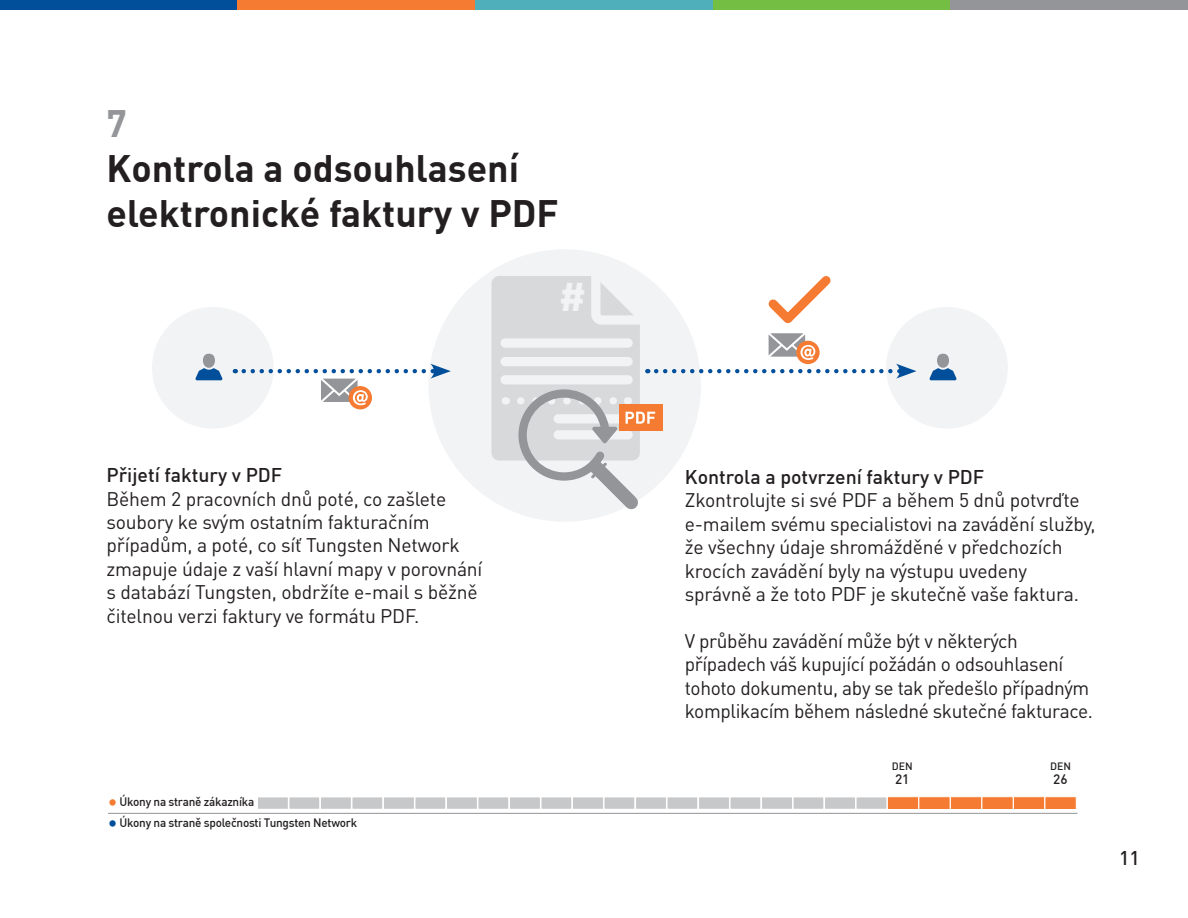
<style>
.page{position:relative;width:1188px;height:918px;background:#fff}
.page>*{position:absolute;margin:0;border:0;box-sizing:border-box;transform-origin:0 0}
.t1{font:700 39.15px "DIN";color:#fff}
.t2{font:700 37.5px/45px "DIN Pro";color:#231f20}
.t3{font:700 37.5px "DIN Pro";color:#939598}
.t4{font:19.5px/23.4px "DIN Pro";letter-spacing:-.01em;color:#231f20}
.t5{font:500 19.5px "DIN Pro";color:#231f20}
.t6{font:500 13.5px "DIN Pro";color:#231f20}
.t7{font:500 12px "DIN Pro";letter-spacing:-.02em;color:#231f20}
.t8{font:500 10.5px "DIN Pro";color:#231f20}
.s1{font-size:19.5px;color:#f47b31}
.s2{font-size:19.5px;color:#014f9a}
</style>
<div class="page">
<div style="left:0;top:0;width:238px;height:10px;background:#014f9a"></div>
<div style="left:238px;top:0;width:237px;height:10px;background:#f47b31"></div>
<div style="left:475px;top:0;width:238px;height:10px;background:#4fb0bc"></div>
<div style="left:713px;top:0;width:237px;height:10px;background:#74bf43"></div>
<div style="left:950px;top:0;width:238px;height:10px;background:#939598"></div>
<div style="left:886px;top:307px;width:122px;height:122px;background:#f2f3f4;border-radius:50%"></div>
<div style="left:937px;top:354px;width:12px;height:14px;background:#939598;border-radius:50%"></div>
<svg style="left:930px;top:368px;width:27px;height:12px"></svg>
<div style="left:152px;top:307px;width:122px;height:122px;background:#f2f3f4;border-radius:50%"></div>
<div style="left:203px;top:354px;width:12px;height:14px;background:#939598;border-radius:50%"></div>
<svg style="left:195px;top:368px;width:27px;height:12px"></svg>
<div style="left:428px;top:249px;width:273px;height:273px;background:#f2f3f4;border-radius:50%"></div>
<div style="left:349px;top:386px;width:23px;height:23px;background:#f47b31;border-radius:50%"></div>
<svg style="left:244px;top:364px;width:207px;height:41px"></svg>
<svg style="left:486px;top:265px;width:430px;height:255px"></svg>
<div style="left:256px;top:796px;width:33px;height:14px;background:#c7c8ca;border:1px solid #fff"></div>
<div style="left:288px;top:796px;width:33px;height:14px;background:#c7c8ca;border:1px solid #fff"></div>
<div style="left:320px;top:796px;width:32px;height:14px;background:#c7c8ca;border:1px solid #fff"></div>
<div style="left:351px;top:796px;width:33px;height:14px;background:#c7c8ca;border:1px solid #fff"></div>
<div style="left:383px;top:796px;width:32px;height:14px;background:#c7c8ca;border:1px solid #fff"></div>
<div style="left:414px;top:796px;width:33px;height:14px;background:#c7c8ca;border:1px solid #fff"></div>
<div style="left:446px;top:796px;width:32px;height:14px;background:#c7c8ca;border:1px solid #fff"></div>
<div style="left:477px;top:796px;width:33px;height:14px;background:#c7c8ca;border:1px solid #fff"></div>
<div style="left:509px;top:796px;width:32px;height:14px;background:#c7c8ca;border:1px solid #fff"></div>
<div style="left:540px;top:796px;width:33px;height:14px;background:#c7c8ca;border:1px solid #fff"></div>
<div style="left:572px;top:796px;width:32px;height:14px;background:#c7c8ca;border:1px solid #fff"></div>
<div style="left:603px;top:796px;width:33px;height:14px;background:#c7c8ca;border:1px solid #fff"></div>
<div style="left:635px;top:796px;width:32px;height:14px;background:#c7c8ca;border:1px solid #fff"></div>
<div style="left:666px;top:796px;width:33px;height:14px;background:#c7c8ca;border:1px solid #fff"></div>
<div style="left:698px;top:796px;width:32px;height:14px;background:#c7c8ca;border:1px solid #fff"></div>
<div style="left:729px;top:796px;width:33px;height:14px;background:#c7c8ca;border:1px solid #fff"></div>
<div style="left:761px;top:796px;width:32px;height:14px;background:#c7c8ca;border:1px solid #fff"></div>
<div style="left:792px;top:796px;width:33px;height:14px;background:#c7c8ca;border:1px solid #fff"></div>
<div style="left:824px;top:796px;width:32px;height:14px;background:#c7c8ca;border:1px solid #fff"></div>
<div style="left:855px;top:796px;width:33px;height:14px;background:#c7c8ca;border:1px solid #fff"></div>
<div style="left:887px;top:796px;width:32px;height:14px;background:#f47b31;border:1px solid #fff"></div>
<div style="left:918px;top:796px;width:33px;height:14px;background:#f47b31;border:1px solid #fff"></div>
<div style="left:950px;top:796px;width:32px;height:14px;background:#f47b31;border:1px solid #fff"></div>
<div style="left:982px;top:796px;width:32px;height:14px;background:#f47b31;border:1px solid #fff"></div>
<div style="left:1013px;top:796px;width:32px;height:14px;background:#f47b31;border:1px solid #fff"></div>
<div style="left:1045px;top:796px;width:32px;height:14px;background:#f47b31;border:1px solid #fff"></div>
<hr style="left:108px;top:813px;width:969px;height:1px;background:#939598">
<h2 class="t3" style="left:106px;top:98px;width:22px">7</h2>
<h2 class="t2" style="left:106px;top:144px;width:454px">Kontrola a odsouhlasení elektronické faktury v PDF</h2>
<p class="t5" style="left:106px;top:463px;width:177px">Přijetí faktury v PDF</p>
<p class="t4" style="left:106px;top:486px;width:378px">Během 2 pracovních dnů poté, co zašlete soubory ke svým ostatním fakturačním případům, a poté, co síť Tungsten Network zmapuje údaje z vaší hlavní mapy v porovnání s databází Tungsten, obdržíte e-mail s běžně čitelnou verzi faktury ve formátu PDF.</p>
<p class="t7" style="left:108px;top:794px;width:148px"><span class="s1">•</span> Úkony na straně zákazníka</p>
<p class="t7" style="left:108px;top:815px;width:251px"><span class="s2">•</span> Úkony na straně společnosti Tungsten Network</p>
<h1 class="t1" style="left:559px;top:271px;width:29px">#</h1>
<p class="t5" style="left:685px;top:464px;width:301px">Kontrola a potvrzení faktury v PDF</p>
<p class="t4" style="left:685px;top:488px;width:412px">Zkontrolujte si své PDF a během 5 dnů potvrďte e-mailem svému specialistovi na zavádění služby, že všechny údaje shromážděné v předchozích krocích zavádění byly na výstupu uvedeny správně a že toto PDF je skutečně vaše faktura.</p>
<p class="t4" style="left:685px;top:628px;width:410px">V průběhu zavádění může být v některých případech váš kupující požádán o odsouhlasení tohoto dokumentu, aby se tak předešlo případným komplikacím během následné skutečné fakturace.</p>
<p class="t8" style="left:892px;top:760px;width:22px">DEN</p>
<p class="t6" style="left:895px;top:770px;width:16px">21</p>
<p class="t8" style="left:1050px;top:760px;width:22px">DEN</p>
<p class="t6" style="left:1053px;top:770px;width:16px">26</p>
<p class="t5" style="left:1119px;top:846px;width:22px">11</p>
</div>
